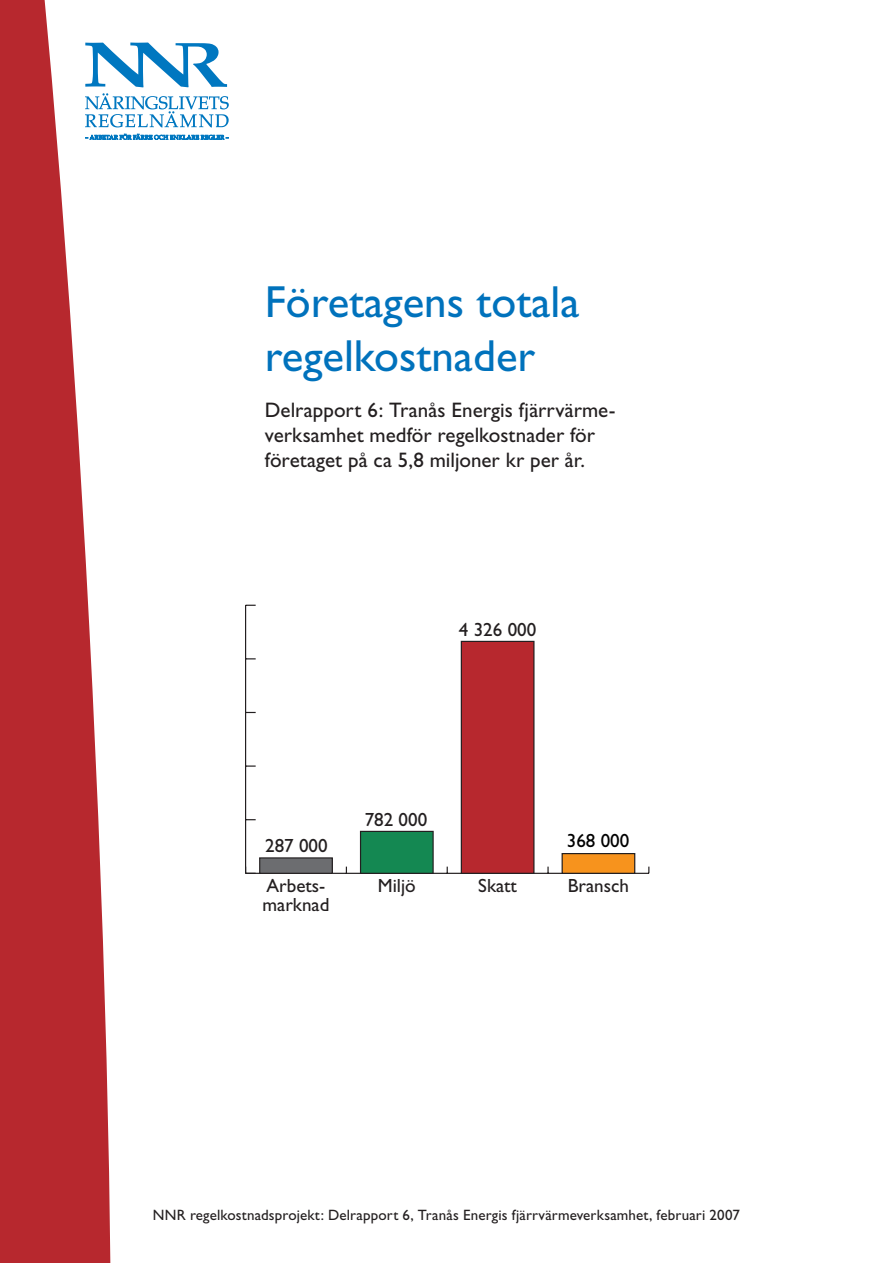
<style>
.page{position:relative;width:893px;height:1263px;background:#fff}
.page>*{position:absolute;margin:0;border:0;box-sizing:border-box;transform-origin:0 0}
.t1{font:45px/54px "Gill Sans";color:#0072bc}
.t2{font:21px/25.2px "Gill Sans";color:#231f20}
.t3{font:19.05px "Gill Sans";color:#231f20}
.t4{font:19.05px "Gill Sans";color:#000001}
.t5{font:15px "Gill Sans";letter-spacing:.01em;color:#231f20}
</style>
<div class="page">
<svg style="left:0;top:0;width:149px;height:1263px;fill:#b7282e"></svg>
<svg style="left:85px;top:43px;width:142px;height:44px"></svg>
<svg style="left:85px;top:93px;width:144px;height:35px"></svg>
<svg style="left:85px;top:134px;width:144px;height:6px"></svg>
<hr style="left:246px;top:873px;width:403px;height:1px;background:#231f20">
<svg style="left:547px;top:867px;width:2px;height:6px"></svg>
<hr style="left:245px;top:605px;width:1px;height:268px;background:#231f20">
<svg style="left:245px;top:867px;width:11px;height:7px"></svg>
<svg style="left:246px;top:765px;width:10px;height:2px"></svg>
<div style="left:260px;top:858px;width:72px;height:15px;background:#6c6d70"></div>
<div style="left:259px;top:857px;width:74px;height:17px;border:1px solid #231f20"></div>
<div style="left:360px;top:831px;width:73px;height:42px;background:#148852"></div>
<div style="left:360px;top:831px;width:74px;height:43px;border:1px solid #231f20"></div>
<div style="left:461px;top:641px;width:73px;height:232px;background:#b7282e"></div>
<div style="left:461px;top:641px;width:73px;height:233px;border:1px solid #231f20"></div>
<div style="left:562px;top:853px;width:73px;height:20px;background:#f7931d"></div>
<div style="left:562px;top:853px;width:73px;height:21px;border:1px solid #231f20"></div>
<h1 class="t1" style="left:265px;top:275px;width:316px">Företagens totala regelkostnader</h1>
<p class="t2" style="left:265px;top:397px;width:352px">Delrapport 6: Tranås Energis fjärrvärme&shy;verksamhet medför regelkostnader för företaget på ca 5,8 miljoner kr per år.</p>
<p class="t3" style="left:459px;top:618px;width:79px">4 326 000</p>
<p class="t3" style="left:265px;top:835px;width:64px">287 000</p>
<p class="t3" style="left:365px;top:809px;width:64px">782 000</p>
<p class="t4" style="left:567px;top:830px;width:64px">368 000</p>
<p class="t3" style="left:267px;top:874px;width:60px">Arbets-</p>
<p class="t3" style="left:378px;top:874px;width:39px">Miljö</p>
<p class="t3" style="left:478px;top:874px;width:40px">Skatt</p>
<p class="t3" style="left:568px;top:874px;width:63px">Bransch</p>
<p class="t3" style="left:262px;top:893px;width:68px">marknad</p>
<p class="t5" style="left:153px;top:1207px;width:589px">NNR regelkostnadsprojekt: Delrapport 6, Tranås Energis fjärrvärmeverksamhet, februari 2007</p>
</div>
